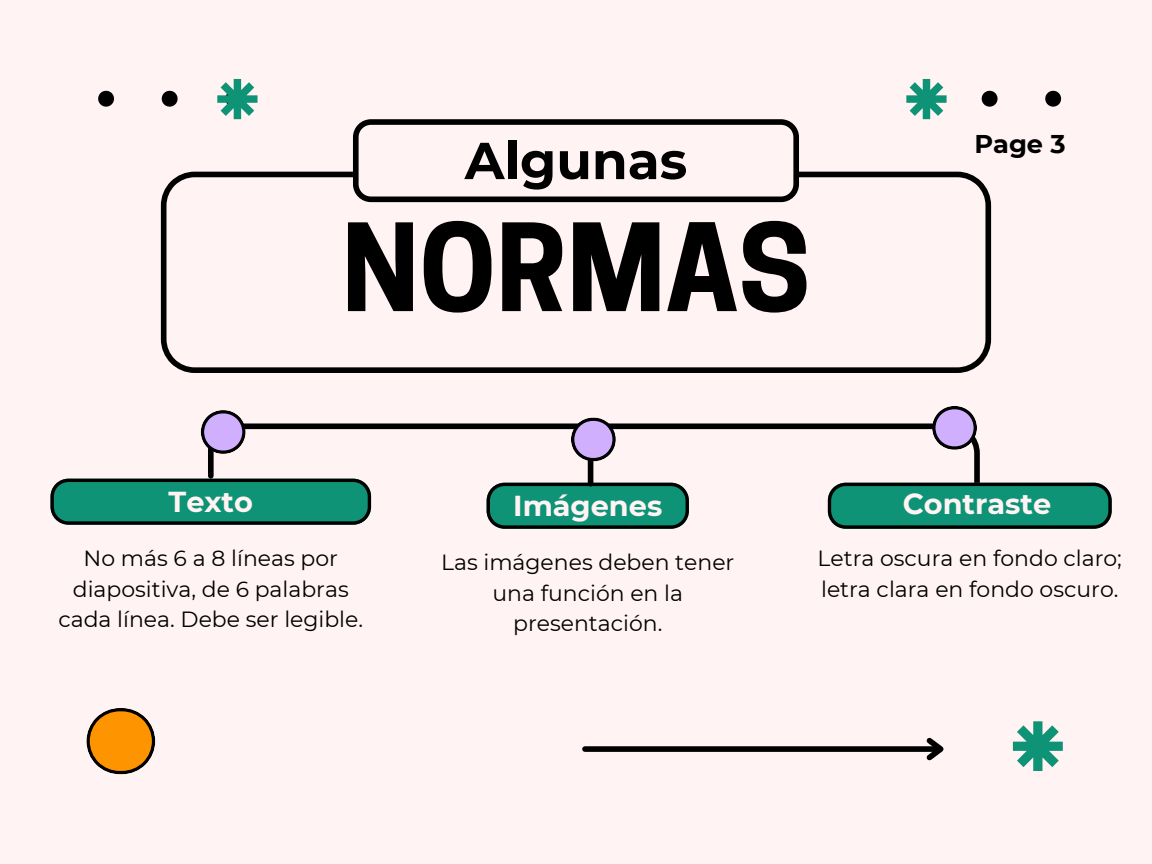
<style>
.page{position:relative;width:1152px;height:864px;background:#fff3f3}
.page>*{position:absolute;margin:0;border:0;box-sizing:border-box;transform-origin:0 0}
.t1{font:700 113.85px "Cooper Hewitt";color:#000}
.t2{font:700 51.9px "Montserrat";color:#000}
.t3{font:700 28.8px "Montserrat";color:#fff3f3}
.t4{font:700 25.65px "Montserrat";color:#000}
.t5{font:21.9px/30.3px "Montserrat";color:#000;text-align:center}
</style>
<div class="page">
<svg style="left:982px;top:91px;width:16px;height:16px"></svg>
<svg style="left:1045px;top:91px;width:16px;height:16px"></svg>
<svg style="left:906px;top:79px;width:41px;height:40px"></svg>
<div style="left:585px;top:746px;width:354px;height:6px;background:#000"></div>
<svg style="left:922px;top:737px;width:22px;height:24px"></svg>
<svg style="left:161px;top:172px;width:830px;height:201px"></svg>
<svg style="left:353px;top:119px;width:446px;height:83px"></svg>
<svg style="left:50px;top:479px;width:321px;height:46px;background:#118169"></svg>
<svg style="left:205px;top:423px;width:778px;height:66px"></svg>
<svg style="left:487px;top:483px;width:202px;height:46px;background:#137e67"></svg>
<div style="left:588px;top:426px;width:5px;height:58px;background:#000"></div>
<svg style="left:828px;top:483px;width:284px;height:46px;background:#117e67"></svg>
<svg style="left:98px;top:91px;width:16px;height:16px"></svg>
<svg style="left:162px;top:91px;width:16px;height:16px"></svg>
<svg style="left:217px;top:79px;width:41px;height:40px"></svg>
<svg style="left:201px;top:410px;width:45px;height:44px"></svg>
<svg style="left:571px;top:418px;width:45px;height:43px"></svg>
<svg style="left:932px;top:406px;width:45px;height:44px"></svg>
<svg style="left:1013px;top:721px;width:50px;height:50px"></svg>
<svg style="left:86px;top:708px;width:69px;height:66px"></svg>
<p class="t2" style="left:465px;top:129px;width:224px">Algunas</p>
<p class="t1" style="left:342px;top:226px;width:470px">NORMAS</p>
<p class="t4" style="left:974px;top:128px;width:93px">Page 3</p>
<p class="t3" style="left:169px;top:484px;width:86px">Texto</p>
<h2 class="t5" style="left:58px;top:543px;width:306px">No más 6 a 8 líneas por diapositiva, de 6 palabras cada línea. Debe ser legible.</h2>
<h4 class="t3" style="left:513px;top:488px;width:151px">Imágenes</h4>
<h1 class="t5" style="left:441px;top:547px;width:295px">Las imágenes deben tener una función en la presentación.</h1>
<p class="t3" style="left:903px;top:486px;width:150px">Contraste</p>
<p class="t5" style="left:818px;top:543px;width:306px;text-align:left">Letra oscura en fondo claro; letra clara en fondo oscuro.</p>
</div>
